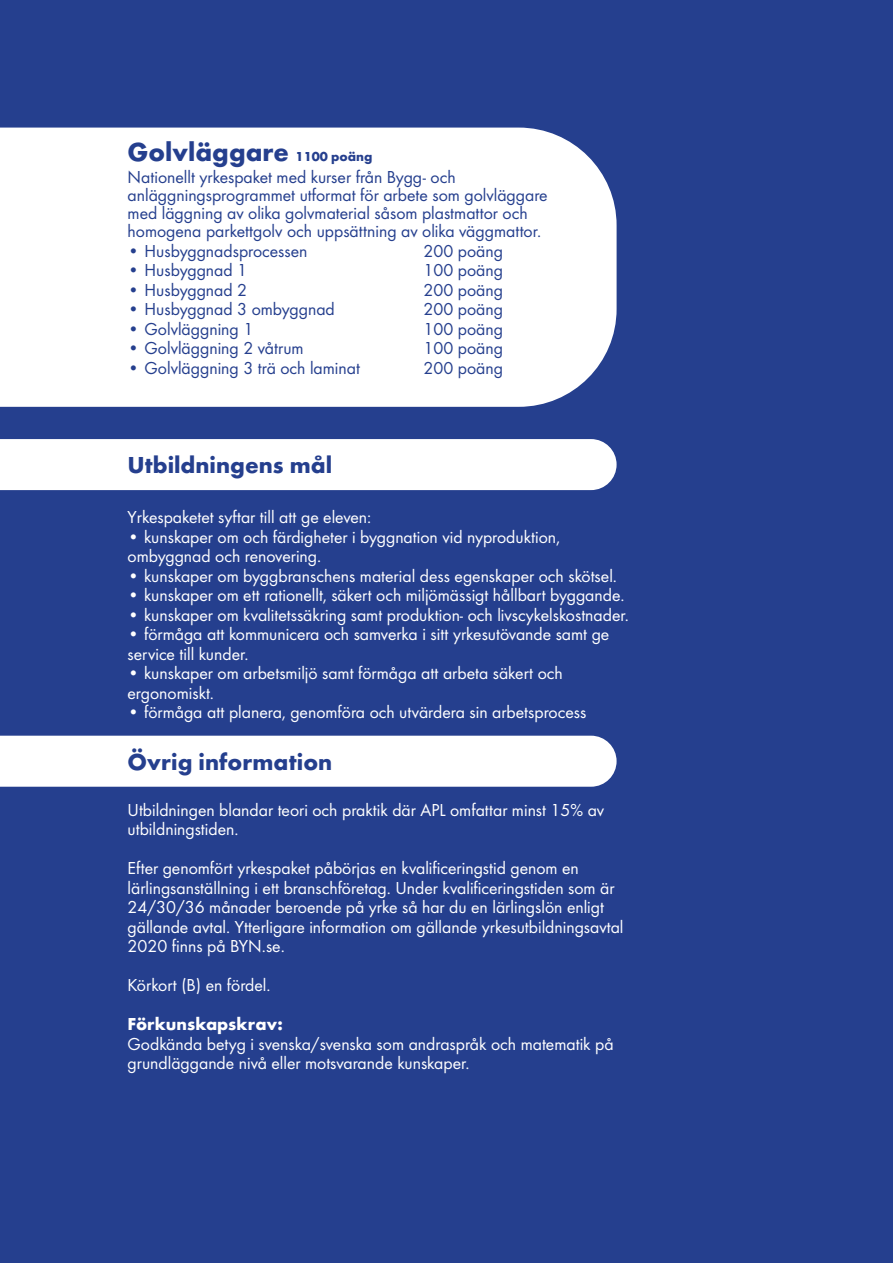
<style>
.page{position:relative;width:893px;height:1263px;background:#253f8e}
.page>*{position:absolute;margin:0;border:0;box-sizing:border-box;transform-origin:0 0}
.Rub2{font:700 27px "Futura";color:#253f8e}
.Rub2-2{font:700 24px "Futura";color:#253f8e}
.Ingress{font:18px/19.5px "Futura Boo";color:#fff}
.Vit_punkt{font:18px/18px "Futura Boo";color:#253f8e}
.Ingress-2{font:700 18px "Futura";color:#fff}
.s1{font-size:13.5px}
</style>
<div class="page">
<div style="left:0;top:128px;width:617px;height:279px;background:#fff"></div>
<div style="left:0;top:439px;width:617px;height:51px;background:#fff"></div>
<div style="left:0;top:736px;width:617px;height:51px;background:#fff"></div>
<p class="Rub2" style="left:128px;top:132px;width:246px">Golvläggare <span class="s1">1100 poäng</span></p>
<p class="Vit_punkt" style="left:128px;top:167px;width:422px">Nationellt yrkespaket med kurser från Bygg- och anläggningsprogrammet utformat för arbete som golvläggare med läggning av olika golvmaterial såsom plastmattor och homogena parkettgolv och uppsättning av olika väggmattor.</p>
<p class="Vit_punkt" style="left:128px;top:241px;width:182px">• Husbyggnadsprocessen</p>
<p class="Vit_punkt" style="left:423px;top:241px;width:81px">200 poäng</p>
<p class="Vit_punkt" style="left:128px;top:260px;width:121px">• Husbyggnad 1</p>
<p class="Vit_punkt" style="left:423px;top:260px;width:81px">100 poäng</p>
<p class="Vit_punkt" style="left:128px;top:280px;width:121px">• Husbyggnad 2</p>
<p class="Vit_punkt" style="left:423px;top:280px;width:81px">200 poäng</p>
<p class="Vit_punkt" style="left:128px;top:299px;width:209px">• Husbyggnad 3 ombyggnad</p>
<p class="Vit_punkt" style="left:423px;top:299px;width:81px">200 poäng</p>
<p class="Vit_punkt" style="left:128px;top:319px;width:127px">• Golvläggning 1</p>
<p class="Vit_punkt" style="left:423px;top:319px;width:81px">100 poäng</p>
<p class="Vit_punkt" style="left:128px;top:338px;width:178px">• Golvläggning 2 våtrum</p>
<p class="Vit_punkt" style="left:423px;top:338px;width:81px">100 poäng</p>
<p class="Vit_punkt" style="left:128px;top:358px;width:234px">• Golvläggning 3 trä och laminat</p>
<p class="Vit_punkt" style="left:423px;top:358px;width:81px">200 poäng</p>
<p class="Rub2-2" style="left:128px;top:448px;width:206px">Utbildningens mål</p>
<p class="Ingress" style="left:128px;top:507px;width:245px">Yrkespaketet syftar till att ge eleven:</p>
<p class="Ingress" style="left:128px;top:526px;width:434px">• kunskaper om och färdigheter i byggnation vid nyproduktion, ombyggnad och renovering.</p>
<p class="Ingress" style="left:128px;top:565px;width:491px">• kunskaper om byggbranschens material dess egenskaper och skötsel.</p>
<p class="Ingress" style="left:128px;top:585px;width:498px">• kunskaper om ett rationellt, säkert och miljömässigt hållbart byggande.</p>
<p class="Ingress" style="left:128px;top:604px;width:503px">• kunskaper om kvalitetssäkring samt produktion- och livscykelskostnader.</p>
<p class="Ingress" style="left:128px;top:624px;width:483px">• förmåga att kommunicera och samverka i sitt yrkesutövande samt ge service till kunder.</p>
<p class="Ingress" style="left:128px;top:663px;width:437px">• kunskaper om arbetsmiljö samt förmåga att arbeta säkert och ergonomiskt.</p>
<p class="Ingress" style="left:128px;top:702px;width:460px">• förmåga att planera, genomföra och utvärdera sin arbetsprocess</p>
<p class="Rub2-2" style="left:128px;top:744px;width:206px">Övrig information</p>
<p class="Ingress" style="left:128px;top:799px;width:478px">Utbildningen blandar teori och praktik där APL omfattar minst 15% av utbildningstiden.</p>
<p class="Ingress" style="left:128px;top:858px;width:497px">Efter genomfört yrkespaket påbörjas en kvalificeringstid genom en lärlingsanställning i ett branschföretag. Under kvalificeringstiden som är 24/30/36 månader beroende på yrke så har du en lärlingslön enligt gällande avtal. Ytterligare information om gällande yrkesutbildningsavtal 2020 finns på BYN.se.</p>
<p class="Ingress" style="left:128px;top:975px;width:145px">Körkort (B) en fördel.</p>
<p class="Ingress-2" style="left:128px;top:1011px;width:157px">Förkunskapskrav:</p>
<p class="Ingress" style="left:128px;top:1033px;width:488px">Godkända betyg i svenska/svenska som andraspråk och matematik på grundläggande nivå eller motsvarande kunskaper.</p>
</div>
